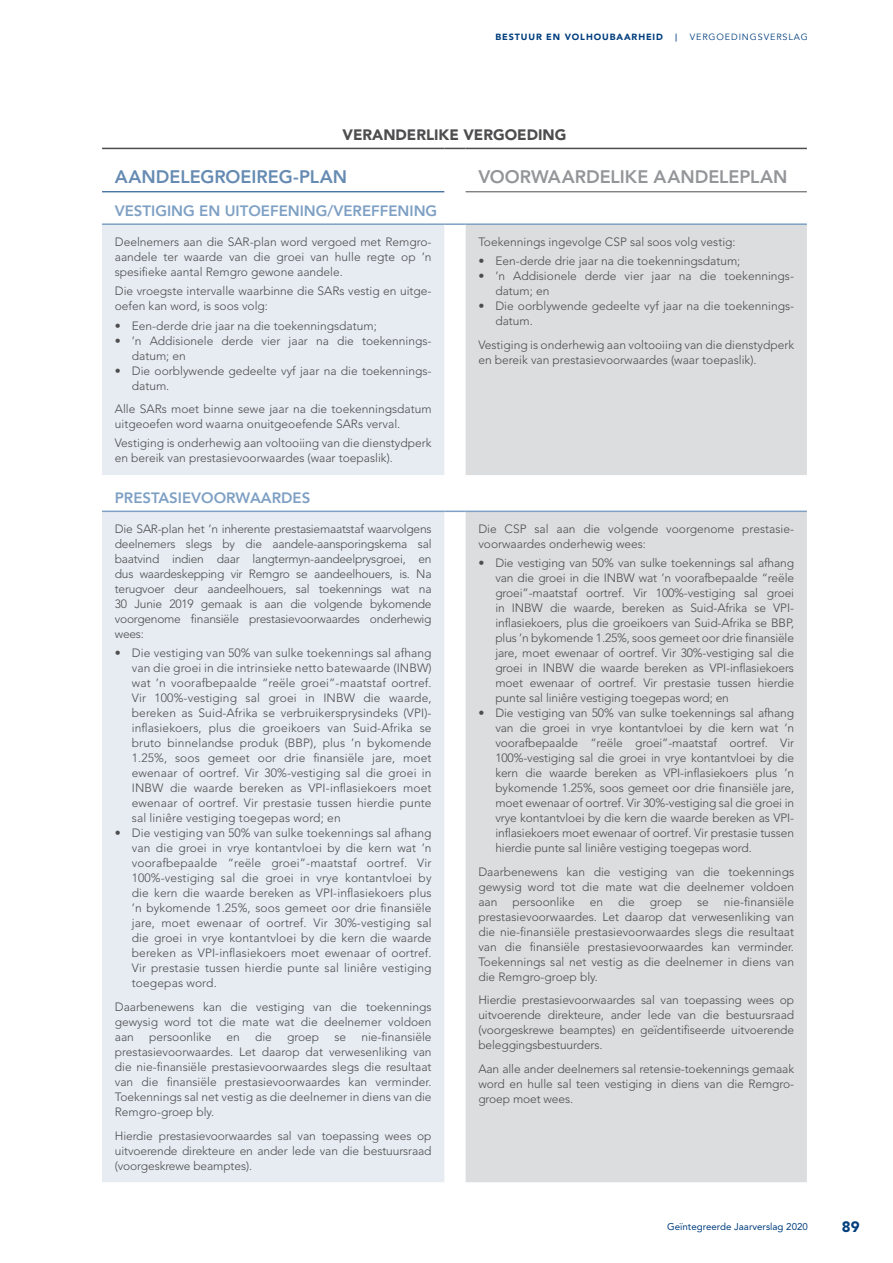
<style>
.page{position:relative;width:893px;height:1263px;background:#fff}
.page>*{position:absolute;margin:0;border:0;box-sizing:border-box;transform-origin:0 0}
.t1{font:800 18px "Avenir LT Std";color:#939598}
.t2{font:800 18px "Avenir LT Std";color:#668bb2}
.t3{font:800 15px "Avenir";color:#7ea0c4}
.t4{font:900 15px "Avenir LT Std";color:#4d4d4f}
.t5{font:900 15px "Avenir LT Std";color:#003e7e}
.t6{font:300 12px/15px "Avenir LT Std";color:#4d4d4f;text-align:justify}
.t7{font:9.75px "Avenir LT Std";color:#003e7e}
.t8{font:900 9px "Avenir";letter-spacing:.1em;color:#003e7e}
.t9{font:9px "Avenir";letter-spacing:.1em;color:#003e7e}
.t10{font:700 9px "Bodoni Svty Two ITCTT";color:#003e7e}
</style>
<div class="page">
<div style="left:102px;top:225px;width:342px;height:957px;background:#e6ecf2"></div>
<div style="left:466px;top:225px;width:341px;height:957px;background:#dcddde"></div>
<hr style="left:102px;top:148px;width:342px;height:1px;background:#4d4d4f">
<svg style="left:444px;top:148px;width:22px;height:1px"></svg>
<hr style="left:466px;top:148px;width:341px;height:1px;background:#4d4d4f">
<hr style="left:102px;top:223px;width:342px;height:2px;background:#7ea0c4">
<hr style="left:444px;top:223px;width:22px;height:2px;background:#7ea0c4">
<hr style="left:466px;top:223px;width:341px;height:2px;background:#7ea0c4">
<hr style="left:102px;top:511px;width:342px;height:1px;background:#7ea0c4">
<svg style="left:444px;top:511px;width:22px;height:1px"></svg>
<hr style="left:466px;top:511px;width:341px;height:1px;background:#7ea0c4">
<hr style="left:102px;top:191px;width:342px;height:1px;background:#003e7e">
<hr style="left:466px;top:191px;width:341px;height:1px;background:#4d4d4f">
<p class="t8" style="left:495px;top:30px;width:169px">BESTUUR EN VOLHOUBAARHEID</p>
<p class="t10" style="left:674px;top:30px;width:6px">|</p>
<p class="t9" style="left:690px;top:32px;width:120px">VERGOEDINGSVERSLAG</p>
<p class="t4" style="left:342px;top:126px;width:225px">VERANDERLIKE VERGOEDING</p>
<h1 class="t2" style="left:115px;top:166px;width:234px">AANDELEGROEIREG-PLAN</h1>
<h1 class="t1" style="left:478px;top:166px;width:311px">VOORWAARDELIKE AANDELEPLAN</h1>
<p class="t3" style="left:115px;top:199px;width:324px">VESTIGING EN UITOEFENING/VEREFFENING</p>
<p class="t6" style="left:115px;top:234px;width:318px">Deelnemers aan die SAR-plan word vergoed met Remgro&shy;aandele ter waarde van die groei van hulle regte op ’n spesifieke aantal Remgro gewone aandele.</p>
<p class="t6" style="left:115px;top:284px;width:318px">Die vroegste intervalle waarbinne die SARs vestig en uitge&shy;oefen kan word, is soos volg:</p>
<p class="t6" style="left:115px;top:318px;width:263px">• Een-derde drie jaar na die toekenningsdatum;</p>
<p class="t6" style="left:132px;top:333px;width:301px;text-indent:-17px">• ’n Addisionele derde vier jaar na die toekennings&shy;datum; en</p>
<p class="t6" style="left:132px;top:363px;width:301px;text-indent:-17px">• Die oorblywende gedeelte vyf jaar na die toekennings&shy;datum.</p>
<p class="t6" style="left:115px;top:401px;width:318px">Alle SARs moet binne sewe jaar na die toekenningsdatum uitgeoefen word waarna onuitgeoefende SARs verval.</p>
<p class="t6" style="left:115px;top:436px;width:318px">Vestiging is onderhewig aan voltooiing van die dienstydperk en bereik van prestasievoorwaardes (waar toepaslik).</p>
<p class="t6" style="left:478px;top:234px;width:259px">Toekennings ingevolge CSP sal soos volg vestig:</p>
<p class="t6" style="left:478px;top:254px;width:263px">• Een-derde drie jaar na die toekenningsdatum;</p>
<p class="t6" style="left:495px;top:269px;width:300px;text-indent:-17px">• ’n Addisionele derde vier jaar na die toekennings&shy;datum; en</p>
<p class="t6" style="left:495px;top:299px;width:300px;text-indent:-17px">• Die oorblywende gedeelte vyf jaar na die toekennings&shy;datum.</p>
<p class="t6" style="left:478px;top:337px;width:317px">Vestiging is onderhewig aan voltooiing van die dienstydperk en bereik van prestasievoorwaardes (waar toepaslik).</p>
<p class="t3" style="left:115px;top:486px;width:197px">PRESTASIEVOORWAARDES</p>
<p class="t6" style="left:115px;top:522px;width:318px">Die SAR-plan het ’n inherente prestasiemaatstaf waarvolgens deelnemers slegs by die aandele-aansporingskema sal baatvind indien daar langtermyn-aandeelprysgroei, en dus waardeskepping vir Remgro se aandeelhouers, is. Na terugvoer deur aandeelhouers, sal toekennings wat na 30 Junie 2019 gemaak is aan die volgende bykomende voorgenome finansiële prestasievoorwaardes onderhewig wees:</p>
<p class="t6" style="left:132px;top:646px;width:301px;text-indent:-17px">• Die vestiging van 50% van sulke toekennings sal afhang van die groei in die intrinsieke netto batewaarde (INBW) wat ’n voorafbepaalde “reële groei”-maatstaf oortref.<br>Vir 100%-vestiging sal groei in INBW die waarde, bereken as Suid-Afrika se verbruikersprysindeks (VPI)- inflasiekoers, plus die groeikoers van Suid-Afrika se bruto binnelandse produk (BBP), plus ’n bykomende 1.25%, soos gemeet oor drie finansiële jare, moet ewenaar of oortref. Vir 30%-vestiging sal die groei in INBW die waarde bereken as VPI-inflasiekoers moet ewenaar of oortref. Vir prestasie tussen hierdie punte sal liniêre vestiging toegepas word; en</p>
<p class="t6" style="left:132px;top:826px;width:301px;text-indent:-17px">• Die vestiging van 50% van sulke toekennings sal afhang van die groei in vrye kontantvloei by die kern wat ’n voorafbepaalde “reële groei”-maatstaf oortref. Vir 100%-vestiging sal die groei in vrye kontantvloei by die kern die waarde bereken as VPI-inflasiekoers plus ’n bykomende 1.25%, soos gemeet oor drie finansiële jare, moet ewenaar of oortref. Vir 30%-vestiging sal die groei in vrye kontantvloei by die kern die waarde bereken as VPI-inflasiekoers moet ewenaar of oortref.<br>Vir prestasie tussen hierdie punte sal liniêre vestiging toegepas word.</p>
<p class="t6" style="left:115px;top:999px;width:318px">Daarbenewens kan die vestiging van die toekennings gewysig word tot die mate wat die deelnemer voldoen aan</p>
<p class="t6" style="left:115px;top:1029px;width:318px;text-indent:247px">nie-finansiële prestasievoorwaardes. Let daarop dat verwesenliking van die nie-finansiële prestasievoorwaardes slegs die resultaat van die finansiële prestasievoorwaardes kan verminder.<br>Toekennings sal net vestig as die deelnemer in diens van die Remgro-groep bly.</p>
<p class="t6" style="left:115px;top:1128px;width:318px">Hierdie prestasievoorwaardes sal van toepassing wees op uitvoerende direkteure en ander lede van die bestuursraad (voorgeskrewe beamptes).</p>
<p class="t6" style="left:149px;top:1029px;width:64px">persoonlike</p>
<p class="t6" style="left:226px;top:1029px;width:15px">en</p>
<p class="t6" style="left:255px;top:1029px;width:18px">die</p>
<p class="t6" style="left:287px;top:1029px;width:34px">groep</p>
<p class="t6" style="left:334px;top:1029px;width:13px">se</p>
<p class="t6" style="left:478px;top:522px;width:317px">Die CSP sal aan die volgende voorgenome prestasie&shy;voorwaardes onderhewig wees:</p>
<p class="t6" style="left:495px;top:556px;width:300px;text-indent:-17px">• Die vestiging van 50% van sulke toekennings sal afhang van die groei in die INBW wat ’n voorafbepaalde “reële groei”-maatstaf oortref. Vir 100%-vestiging sal groei in INBW die waarde, bereken as Suid-Afrika se VPI&shy;inflasiekoers, plus die groeikoers van Suid-Afrika se BBP, plus ’n bykomende 1.25%, soos gemeet oor drie finansiële jare, moet ewenaar of oortref. Vir 30%-vestiging sal die groei in INBW die waarde bereken as VPI-inflasiekoers moet ewenaar of oortref. Vir prestasie tussen hierdie punte sal liniêre vestiging toegepas word; en</p>
<p class="t6" style="left:495px;top:706px;width:300px;text-indent:-17px">• Die vestiging van 50% van sulke toekennings sal afhang van die groei in vrye kontantvloei by die kern wat ’n voorafbepaalde “reële groei”-maatstaf oortref. Vir 100%-vestiging sal die groei in vrye kontantvloei by die kern die waarde bereken as VPI-inflasiekoers plus ’n bykomende 1.25%, soos gemeet oor drie finansiële jare, moet ewenaar of oortref. Vir 30%-vestiging sal die groei in vrye kontantvloei by die kern die waarde bereken as VPI&shy;inflasiekoers moet ewenaar of oortref. Vir prestasie tussen hierdie punte sal liniêre vestiging toegepas word.</p>
<p class="t6" style="left:478px;top:864px;width:317px">Daarbenewens kan die vestiging van die toekennings gewysig word tot die mate wat die deelnemer voldoen aan persoonlike en die groep se nie-finansiële prestasievoorwaardes. Let daarop dat verwesenliking van die nie-finansiële prestasievoorwaardes slegs die resultaat van die finansiële prestasievoorwaardes kan verminder.<br>Toekennings sal net vestig as die deelnemer in diens van die Remgro-groep bly.</p>
<p class="t6" style="left:478px;top:993px;width:317px">Hierdie prestasievoorwaardes sal van toepassing wees op uitvoerende direkteure, ander lede van die bestuursraad (voorgeskrewe beamptes) en geïdentifiseerde uitvoerende beleggingsbestuurders.</p>
<p class="t6" style="left:478px;top:1061px;width:317px">Aan alle ander deelnemers sal retensie-toekennings gemaak word en hulle sal teen vestiging in diens van die Remgro&shy;groep moet wees.</p>
<p class="t7" style="left:667px;top:1221px;width:142px">Geïntegreerde Jaarverslag 2020</p>
<p class="t5" style="left:842px;top:1217px;width:19px">89</p>
</div>
